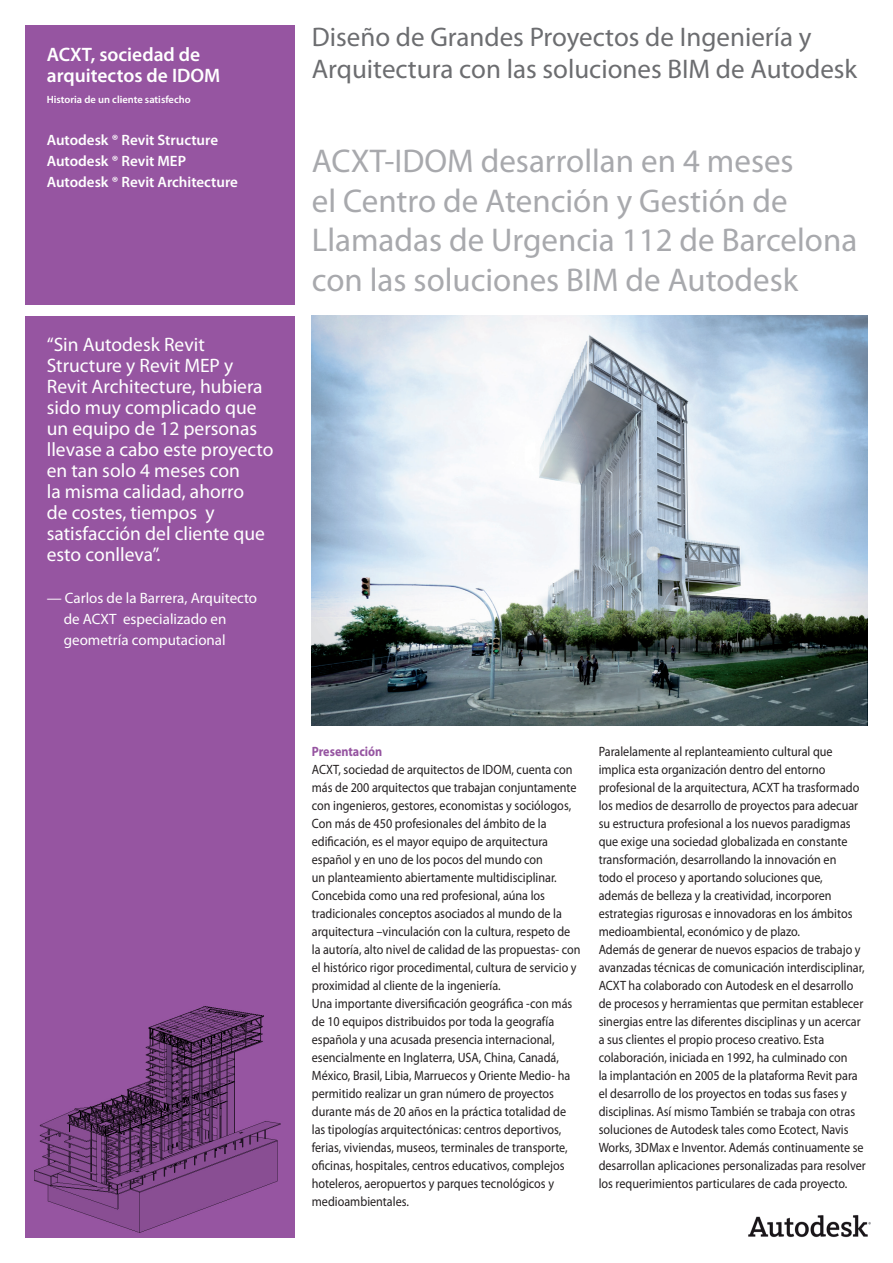
<style>
.page{position:relative;width:893px;height:1263px;background:#fff}
.page>*{position:absolute;margin:0;border:0;box-sizing:border-box;transform-origin:0 0}
.t1{font:33px/39.6px "Myriad Pro";color:#a8a9ad}
.t2{font:27px/32.4px "Myriad Pro";color:#6c6d70}
.t3{font:19.5px/21px "Myriad Pro";color:#fff}
.t4{font:600 19.5px/21px "Myriad Pro";color:#fff}
.t5{font:15px/21px "Myriad Pro";color:#fff}
.t6{font:600 15px/21px "Myriad Pro";color:#fff}
.t7{font:13.5px/18px "Myriad Pro";color:#231f20;scale:.9 1}
.t8{font:700 13.5px "Myriad Pro";color:#9655a1;scale:.9 1}
.t9{font:600 10.5px "Myriad Pro";color:#fff}
</style>
<div class="page">
<img style="left:748px;top:1215px;width:123px;height:22px">
<div style="left:26px;top:26px;width:269px;height:279px;background:#9655a1"></div>
<div style="left:26px;top:316px;width:269px;height:921px;background:#9655a1"></div>
<img style="left:312px;top:316px;width:555px;height:409px">
<img style="left:34px;top:1006px;width:247px;height:227px">
<h3 class="t4" style="left:47px;top:44px;width:175px">ACXT, sociedad de arquitectos de IDOM</h3>
<p class="t9" style="left:47px;top:93px;width:145px">Historia de un cliente satisfecho</p>
<p class="t6" style="left:47px;top:129px;width:193px">Autodesk ® Revit Structure<br>Autodesk ® Revit MEP<br>Autodesk ® Revit Architecture</p>
<p class="t3" style="left:47px;top:334px;width:228px">“Sin Autodesk Revit<br>Structure y Revit MEP y<br>Revit Architecture, hubiera sido muy complicado que un equipo de 12 personas llevase a cabo este proyecto en tan solo 4 meses con<br>la misma calidad, ahorro<br>de costes, tiempos y satisfacción del cliente que esto conlleva”.</p>
<p class="t5" style="left:64px;top:588px;width:195px;text-indent:-17px">— Carlos de la Barrera, Arquitecto de ACXT especializado en geometría computacional</p>
<h2 class="t2" style="left:312px;top:20px;width:547px">Diseño de Grandes Proyectos de Ingeniería y<br>Arquitectura con las soluciones BIM de Autodesk</h2>
<h1 class="t1" style="left:312px;top:141px;width:547px">ACXT-IDOM desarrollan en 4 meses<br>el Centro de Atención y Gestión de Llamadas de Urgencia 112 de Barcelona con las soluciones BIM de Autodesk</h1>
<p class="t8" style="left:312px;top:743px;width:80px">Presentación</p>
<p class="t7" style="left:312px;top:760px;width:300px">ACXT, sociedad de arquitectos de IDOM, cuenta con más de 200 arquitectos que trabajan conjuntamente con ingenieros, gestores, economistas y sociólogos, Con más de 450 profesionales del ámbito de la edificación, es el mayor equipo de arquitectura español y en uno de los pocos del mundo con<br>un planteamiento abiertamente multidisciplinar.<br>Concebida como una red profesional, aúna los tradicionales conceptos asociados al mundo de la arquitectura –vinculación con la cultura, respeto de la autoría, alto nivel de calidad de las propuestas- con el histórico rigor procedimental, cultura de servicio y proximidad al cliente de la ingeniería.<br>Una importante diversificación geográfica -con más de 10 equipos distribuidos por toda la geografía española y una acusada presencia internacional, esencialmente en Inglaterra, USA, China, Canadá, México, Brasil, Libia, Marruecos y Oriente Medio- ha permitido realizar un gran número de proyectos durante más de 20 años en la práctica totalidad de las tipologías arquitectónicas: centros deportivos, ferias, viviendas, museos, terminales de transporte, oficinas, hospitales, centros educativos, complejos hoteleros, aeropuertos y parques tecnológicos y medioambientales.</p>
<p class="t7" style="left:599px;top:742px;width:298px">Paralelamente al replanteamiento cultural que implica esta organización dentro del entorno profesional de la arquitectura, ACXT ha trasformado los medios de desarrollo de proyectos para adecuar su estructura profesional a los nuevos paradigmas que exige una sociedad globalizada en constante transformación, desarrollando la innovación en<br>todo el proceso y aportando soluciones que,<br>además de belleza y la creatividad, incorporen estrategias rigurosas e innovadoras en los ámbitos medioambiental, económico y de plazo.<br>Además de generar de nuevos espacios de trabajo y avanzadas técnicas de comunicación interdisciplinar, ACXT ha colaborado con Autodesk en el desarrollo de procesos y herramientas que permitan establecer sinergias entre las diferentes disciplinas y un acercar a sus clientes el propio proceso creativo. Esta colaboración, iniciada en 1992, ha culminado con<br>la implantación en 2005 de la plataforma Revit para el desarrollo de los proyectos en todas sus fases y disciplinas. Así mismo También se trabaja con otras soluciones de Autodesk tales como Ecotect, Navis Works, 3DMax e Inventor. Además continuamente se desarrollan aplicaciones personalizadas para resolver los requerimientos particulares de cada proyecto.</p>
</div>
